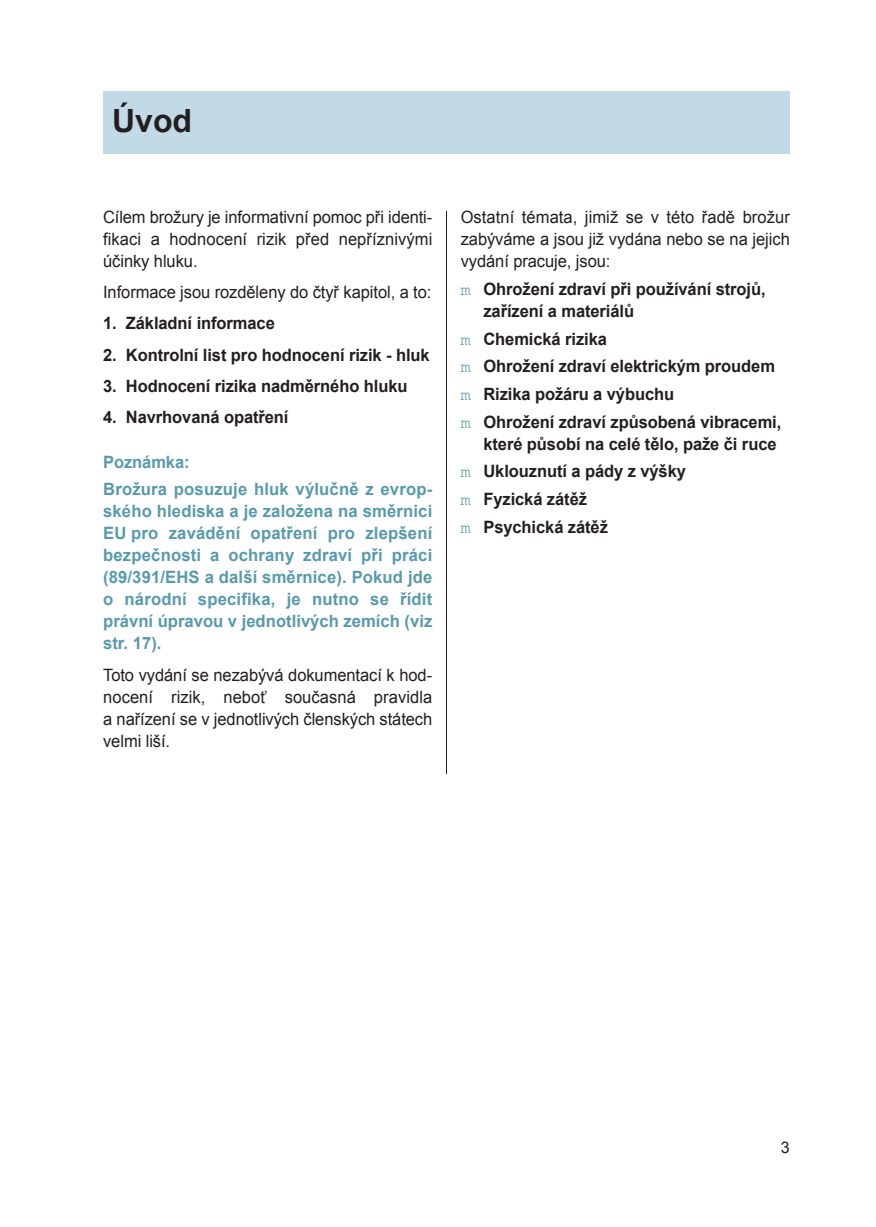
<style>
.page{position:relative;width:876px;height:1227px;background:#fff}
.page>*{position:absolute;margin:0;border:0;box-sizing:border-box;transform-origin:0 0}
.t1{font:700 32px "Arial";color:#231f20}
.t2{font:700 17px/27.6px "Arial";letter-spacing:-.005em;color:#231f20}
.t3{font:17px/22px "Arial";letter-spacing:-.005em;color:#231f20;text-align:justify}
.t4{font:700 17px/22px "Arial";color:#589aad}
.t5{font:16px "Arial";color:#231f20}
.s1{font-family:"Courier";font-weight:400;color:#589aad}
</style>
<div class="page">
<hr style="left:446px;top:211px;width:1px;height:563px;background:#231f20">
<div style="left:103px;top:92px;width:686px;height:62px;background:#c2dae5"></div>
<p class="t1" style="left:112px;top:103px;width:82px">Úvod</p>
<p class="t3" style="left:103px;top:206px;width:330px">Cílem brožury je informativní pomoc při identi&shy;fikaci a hodnocení rizik před nepříznivými účinky hluku.</p>
<p class="t3" style="left:103px;top:281px;width:330px">Informace jsou rozděleny do čtyř kapitol, a to:</p>
<p class="t2" style="left:103px;top:310px;width:173px">1. Základní informace</p>
<p class="t2" style="left:103px;top:341px;width:328px">2. Kontrolní list pro hodnocení rizik - hluk</p>
<p class="t2" style="left:103px;top:372px;width:306px">3. Hodnocení rizika nadměrného hluku</p>
<p class="t2" style="left:103px;top:403px;width:187px">4. Navrhovaná opatření</p>
<p class="t4" style="left:103px;top:448px;width:329px;line-height:27.6px">Poznámka:<br>Brožura posuzuje hluk výlučně z evrop-</p>
<p class="t4" style="left:103px;top:500px;width:330px;text-align:justify">ského hlediska a je založena na směrnici EU pro zavádění opatření pro zlepšení bezpečnosti a ochrany zdraví při práci (89/391/EHS a další směrnice). Pokud jde o národní specifika, je nutno se řídit právní úpravou v jednotlivých zemích (viz str. 17).</p>
<p class="t3" style="left:103px;top:663px;width:330px">Toto vydání se nezabývá dokumentací k hod&shy;nocení rizik, neboť současná pravidla a nařízení se v jednotlivých členských státech velmi liší.</p>
<p class="t3" style="left:460px;top:206px;width:330px">Ostatní témata, jimiž se v této řadě brožur zabýváme a jsou již vydána nebo se na jejich vydání pracuje, jsou:</p>
<p class="t2" style="left:483px;top:278px;width:283px;line-height:22px;text-indent:-23px"><span class="s1">m</span> Ohrožení zdraví při používání strojů, zařízení a materiálů</p>
<p class="t2" style="left:460px;top:325px;width:322px"><span class="s1">m</span> Chemická rizika<br><span class="s1">m</span> Ohrožení zdraví elektrickým proudem <span class="s1">m</span> Rizika požáru a výbuchu<br><span class="s1">m</span> Ohrožení zdraví způsobená vibracemi,</p>
<p class="t2" style="left:460px;top:430px;width:317px;text-indent:23px">které působí na celé tělo, paže či ruce <span class="s1">m</span> Uklouznutí a pády z výšky<br><span class="s1">m</span> Fyzická zátěž<br><span class="s1">m</span> Psychická zátěž</p>
<p class="t5" style="left:780px;top:1138px;width:10px">3</p>
</div>
